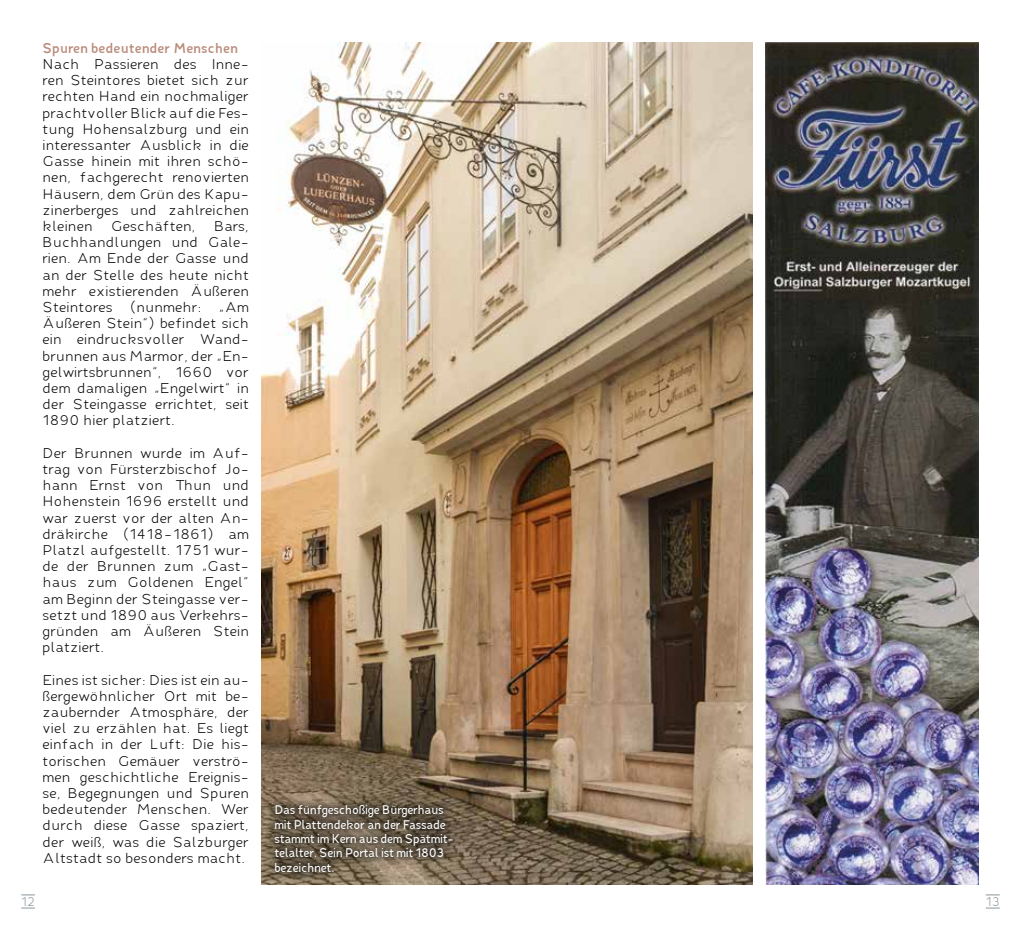
<style>
.page{position:relative;width:1021px;height:927px;background:#fff}
.page>*{position:absolute;margin:0;border:0;box-sizing:border-box;transform-origin:0 0}
.t1{font:300 13.5px/16.2px "Fibon Neue";letter-spacing:.02em;color:#000;text-align:justify;scale:1.04 1}
.t2{font:600 13.5px "Fibon Neue";color:#ba8a7a}
.t3{font:500 12px/14.4px "Fibon Neue";letter-spacing:-.02em;color:#fff;scale:.96 1}
.t4{font:300 12px "Fibon Neue";color:#8a959c}
</style>
<div class="page">
<img style="left:765px;top:43px;width:213px;height:841px">
<img style="left:261px;top:43px;width:492px;height:841px">
<svg style="left:266px;top:796px;width:195px;height:85px;background:#665947"></svg>
<svg style="left:21px;top:895px;width:14px;height:1px"></svg>
<svg style="left:21px;top:908px;width:14px;height:1px"></svg>
<svg style="left:985px;top:895px;width:14px;height:1px"></svg>
<svg style="left:985px;top:908px;width:14px;height:1px"></svg>
<p class="t2" style="left:43px;top:39px;width:197px">Spuren bedeutender Menschen</p>
<p class="t1" style="left:43px;top:56px;width:200px">Nach Passieren des Inne&shy;ren Steintores bietet sich zur rechten Hand ein nochmaliger prachtvoller Blick auf die Fes&shy;tung Hohensalzburg und ein interessanter Ausblick in die Gasse hinein mit ihren schö&shy;nen, fachgerecht renovierten Häusern, dem Grün des Kapu&shy;zinerberges und zahlreichen kleinen</p>
<p class="t1" style="left:111px;top:218px;width:83px">Geschäften,</p>
<p class="t1" style="left:43px;top:218px;width:200px;text-indent:171px">Bars, Buchhandlungen und Gale&shy;rien. Am Ende der Gasse und an der Stelle des heute nicht mehr existierenden Äußeren Steintores</p>
<p class="t1" style="left:130px;top:299px;width:70px">(nunmehr:</p>
<p class="t1" style="left:43px;top:299px;width:200px;text-indent:176px">„Am Äußeren Stein“) befindet sich ein eindrucksvoller Wand&shy;brunnen aus Marmor, der „En&shy;gelwirtsbrunnen“, 1660 vor dem damaligen „Engelwirt“ in der Steingasse errichtet, seit 1890 hier platziert.</p>
<p class="t1" style="left:43px;top:445px;width:200px">Der Brunnen wurde im Auf&shy;trag von Fürsterzbischof Jo&shy;hann Ernst von Thun und Hohenstein 1696 erstellt und war zuerst vor der alten An&shy;dräkirche (1418–1861) am Platzl aufgestellt. 1751 wur&shy;de der Brunnen zum „Gast&shy;haus zum Goldenen Engel“ am Beginn der Steingasse ver&shy;setzt und 1890 aus Verkehrs&shy;gründen am Äußeren Stein platziert.</p>
<p class="t1" style="left:43px;top:671px;width:200px">Eines ist sicher: Dies ist ein au&shy;ßergewöhnlicher Ort mit be&shy;zaubernder Atmosphäre, der viel zu erzählen hat. Es liegt einfach in der Luft: Die his&shy;torischen Gemäuer verströ&shy;men geschichtliche Ereignis&shy;se, Begegnungen und Spuren bedeutender Menschen. Wer durch diese Gasse spaziert, der weiß, was die Salzburger Altstadt so besonders macht.</p>
<p class="t3" style="left:274px;top:802px;width:189px">Das fünfgeschoßige Bürgerhaus mit Plattendekor an der Fassade stammt im Kern aus dem Spätmit&shy;telalter. Sein Portal ist mit 1803 bezeichnet.</p>
<p class="t4" style="left:21px;top:894px;width:15px">12</p>
<p class="t4" style="left:985px;top:894px;width:15px">13</p>
</div>
